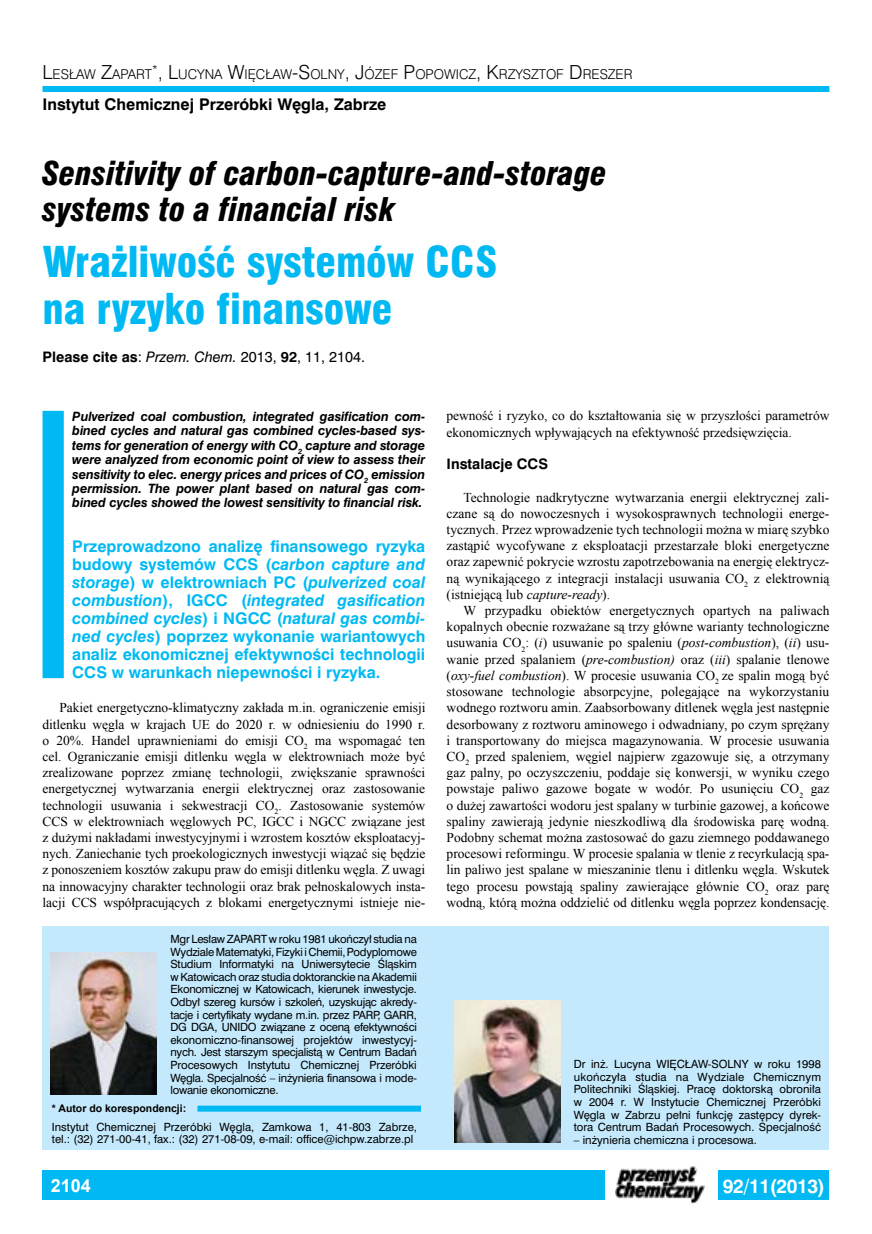
<style>
.page{position:relative;width:872px;height:1234px;background:#fff}
.page>*{position:absolute;margin:0;border:0;box-sizing:border-box;transform-origin:0 0}
.t1{font:39px/46.8px "Swis 721 Blk Cn PL";color:#00b9f3}
.t2{font:italic 30px/36px "Swis 721 Blk Cn PL";color:#000}
.t3{font:700 18px "Swis 721 PL";letter-spacing:-.02em;color:#fff}
.t4{font:700 18px "Arial";color:#fff}
.t5{font:700 15px/18px "Swis 721 PL";color:#00b9f3;text-align:justify}
.t6{font:700 15px "Swis 721 PL";color:#000}
.t7{font:13.5px/16.2px "Times New Roman";color:#000;text-align:justify}
.t8{font:13.5px "Swis 721 PL";color:#000}
.t9{font:700 13.5px "Swis 721 PL";color:#000}
.t10{font:12.6px "Swis 721 Lt PL";color:#000}
.t11{font:italic 700 12px/14.4px "Swis 721 PL";letter-spacing:-.01em;color:#000;text-align:justify}
.t12{font:10.5px/12.6px "Swis 721 PL";color:#000;text-align:justify}
.t13{font:700 10.5px "Arial";color:#000}
.s1{font-size:18px}
.s2{font-weight:700}
.s3{font-style:italic}
</style>
<div class="page">
<div style="left:43px;top:1169px;width:786px;height:30px;background:#00b9f3"></div>
<div style="left:605px;top:1165px;width:113px;height:39px;background:#fff"></div>
<img style="left:615px;top:1166px;width:89px;height:37px">
<div style="left:43px;top:86px;width:786px;height:6px;background:#00b9f3"></div>
<div style="left:43px;top:411px;width:21px;height:267px;background:#00b9f3"></div>
<div style="left:43px;top:926px;width:786px;height:223px;background:#c4e9fc"></div>
<div style="left:197px;top:1105px;width:224px;height:6px;background:#00b9f3"></div>
<img style="left:50px;top:952px;width:107px;height:141px">
<img style="left:454px;top:1000px;width:107px;height:142px">
<p class="t10" style="left:43px;top:66px;width:591px"><span class="s1">L</span>ESŁAW <span class="s1">Z</span>APART<sup>*</sup><span class="s1">, L</span>UCYNA <span class="s1">W</span>IĘCŁAW<span class="s1">-S</span>OLNY<span class="s1">, J</span>ÓZEF <span class="s1">P</span>OPOWICZ<span class="s1">, K</span>RZYSZTOF <span class="s1">D</span>RESZER</p>
<p class="t6" style="left:43px;top:95px;width:345px">Instytut Chemicznej Przeróbki Węgla, Zabrze</p>
<p class="t2" style="left:43px;top:156px;width:566px">Sensitivity of carbon-capture-and-storage systems to a financial risk</p>
<p class="t1" style="left:43px;top:238px;width:456px">Wrażliwość systemów CCS na ryzyko finansowe</p>
<p class="t8" style="left:43px;top:348px;width:324px"><span class="s2">Please cite as</span>: <span class="s3">Przem. Chem.</span> 2013, <span class="s2">92</span>, 11, 2104.</p>
<p class="t11" style="left:72px;top:409px;width:354px">Pulverized coal combustion, integrated gasification com&shy;bined cycles and natural gas combined cycles-based sys&shy;tems for generation of energy with CO<sub>2</sub> capture and storage were analyzed from economic point of view to assess their sensitivity to elec. energy prices and prices of CO<sub>2</sub> emission permission. The power plant based on natural gas com&shy;bined cycles showed the lowest sensitivity to financial risk.</p>
<p class="t5" style="left:72px;top:537px;width:354px">Przeprowadzono analizę finansowego ryzyka budowy systemów CCS (<span class="s3">carbon capture and storage</span>) w elektrowniach PC (<span class="s3">pulverized coal combustion</span>), IGCC (<span class="s3">integrated gasification combined cycles</span>) i NGCC (<span class="s3">natural gas combi&shy;ned cycles</span>) poprzez wykonanie wariantowych analiz ekonomicznej efektywności technologii CCS w warunkach niepewności i ryzyka.</p>
<p class="t7" style="left:43px;top:699px;width:384px;text-indent:17px">Pakiet energetyczno-klimatyczny zakłada m.in. ograniczenie emisji ditlenku węgla w krajach UE do 2020 r. w odniesieniu do 1990 r. o 20%. Handel uprawnieniami do emisji CO<sub>2</sub> ma wspomagać ten cel. Ograniczanie emisji ditlenku węgla w elektrowniach może być zrealizowane poprzez zmianę technologii, zwiększanie sprawności energetycznej wytwarzania energii elektrycznej oraz zastosowanie technologii usuwania i sekwestracji CO<sub>2</sub>. Zastosowanie systemów CCS w elektrowniach węglowych PC, IGCC i NGCC związane jest z dużymi nakładami inwestycyjnymi i wzrostem kosztów eksploatacyj&shy;nych. Zaniechanie tych proekologicznych inwestycji wiązać się będzie z ponoszeniem kosztów zakupu praw do emisji ditlenku węgla. Z uwagi na innowacyjny charakter technologii oraz brak pełnoskalowych insta&shy;lacji CCS współpracujących z blokami energetycznymi istnieje nie-</p>
<p class="t12" style="left:170px;top:932px;width:248px">Mgr Lesław ZAPART w roku 1981 ukończył studia na Wydziale Matematyki, Fizyki i Chemii, Podyplomowe Studium Informatyki na Uniwersytecie Śląskim w Katowicach oraz studia doktoranckie na Akademii Ekonomicznej w Katowicach, kierunek inwestycje.<br>Odbył szereg kursów i szkoleń, uzyskując akredy&shy;tacje i certyfikaty wydane m.in. przez PARP, GARR, DG DGA, UNIDO związane z oceną efektywności ekonomiczno-finansowej projektów inwestycyj&shy;nych. Jest starszym specjalistą w Centrum Badań Procesowych Instytutu Chemicznej Przeróbki Węgla. Specjalność – inżynieria finansowa i mode&shy;lowanie ekonomiczne.</p>
<p class="t13" style="left:52px;top:1101px;width:136px">* Autor do korespondencji:</p>
<p class="t12" style="left:52px;top:1119px;width:367px">Instytut Chemicznej Przeróbki Węgla, Zamkowa 1, 41-803 Zabrze, tel.: (32) 271-00-41, fax.: (32) 271-08-09, e-mail: office@ichpw.zabrze.pl</p>
<p class="t7" style="left:446px;top:407px;width:384px">pewność i ryzyko, co do kształtowania się w przyszłości parametrów ekonomicznych wpływających na efektywność przedsięwzięcia.</p>
<p class="t9" style="left:446px;top:455px;width:103px">Instalacje CCS</p>
<p class="t7" style="left:463px;top:488px;width:367px">Technologie nadkrytyczne wytwarzania energii elektrycznej zali-</p>
<p class="t7" style="left:446px;top:505px;width:384px">czane są do nowoczesnych i wysokosprawnych technologii energe-</p>
<p class="t7" style="left:446px;top:521px;width:384px">tycznych. Przez wprowadzenie tych technologii można w miarę szybko</p>
<p class="t7" style="left:446px;top:537px;width:384px">zastąpić wycofywane z eksploatacji przestarzałe bloki energetyczne</p>
<p class="t7" style="left:446px;top:553px;width:384px">oraz zapewnić pokrycie wzrostu zapotrzebowania na energię elektrycz-</p>
<p class="t7" style="left:446px;top:569px;width:384px">ną wynikającego z integracji instalacji usuwania CO<sub>2</sub> z elektrownią</p>
<p class="t7" style="left:446px;top:586px;width:165px">(istniejącą lub <span class="s3">capture-ready</span>).</p>
<p class="t7" style="left:463px;top:602px;width:367px">W przypadku obiektów energetycznych opartych na paliwach</p>
<p class="t7" style="left:446px;top:618px;width:384px">kopalnych obecnie rozważane są trzy główne warianty technologiczne</p>
<p class="t7" style="left:446px;top:634px;width:384px">usuwania CO<sub>2</sub>: (<span class="s3">i</span>) usuwanie po spaleniu (<span class="s3">post-combustion</span>), (<span class="s3">ii</span>) usu-</p>
<p class="t7" style="left:446px;top:650px;width:384px">wanie przed spalaniem (<span class="s3">pre-combustion)</span> oraz (<span class="s3">iii</span>) spalanie tlenowe</p>
<p class="t7" style="left:446px;top:667px;width:384px">(<span class="s3">oxy-fuel combustion</span>). W procesie usuwania CO<sub>2</sub> ze spalin mogą być</p>
<p class="t7" style="left:446px;top:683px;width:384px">stosowane technologie absorpcyjne, polegające na wykorzystaniu</p>
<p class="t7" style="left:446px;top:699px;width:384px">wodnego roztworu amin. Zaabsorbowany ditlenek węgla jest następnie</p>
<p class="t7" style="left:446px;top:715px;width:384px">desorbowany z roztworu aminowego i odwadniany, po czym sprężany</p>
<p class="t7" style="left:446px;top:731px;width:384px">i transportowany do miejsca magazynowania. W procesie usuwania</p>
<p class="t7" style="left:446px;top:748px;width:384px">CO<sub>2</sub> przed spaleniem, węgiel najpierw zgazowuje się, a otrzymany</p>
<p class="t7" style="left:446px;top:764px;width:384px">gaz palny, po oczyszczeniu, poddaje się konwersji, w wyniku czego</p>
<p class="t7" style="left:446px;top:780px;width:384px">powstaje paliwo gazowe bogate w wodór. Po usunięciu CO<sub>2</sub> gaz</p>
<p class="t7" style="left:446px;top:796px;width:384px">o dużej zawartości wodoru jest spalany w turbinie gazowej, a końcowe</p>
<p class="t7" style="left:446px;top:812px;width:384px">spaliny zawierają jedynie nieszkodliwą dla środowiska parę wodną.</p>
<p class="t7" style="left:446px;top:829px;width:384px">Podobny schemat można zastosować do gazu ziemnego poddawanego</p>
<p class="t7" style="left:446px;top:845px;width:384px">procesowi reformingu. W procesie spalania w tlenie z recyrkulacją spa-</p>
<p class="t7" style="left:446px;top:861px;width:384px">lin paliwo jest spalane w mieszaninie tlenu i ditlenku węgla. Wskutek</p>
<p class="t7" style="left:446px;top:877px;width:384px">tego procesu powstają spaliny zawierające głównie CO<sub>2</sub> oraz parę</p>
<p class="t7" style="left:446px;top:893px;width:384px">wodną, którą można oddzielić od ditlenku węgla poprzez kondensację.</p>
<p class="t12" style="left:574px;top:1057px;width:249px">Dr inż. Lucyna WIĘCŁAW-SOLNY w roku 1998 ukończyła studia na Wydziale Chemicznym Politechniki Śląskiej. Pracę doktorską obroniła w 2004 r. W Instytucie Chemicznej Przeróbki Węgla w Zabrzu pełni funkcję zastępcy dyrek&shy;tora Centrum Badań Procesowych. Specjalność</p>
<p class="t12" style="left:574px;top:1133px;width:185px">– inżynieria chemiczna i procesowa.</p>
<p class="t4" style="left:51px;top:1173px;width:42px">2104</p>
<p class="t3" style="left:722px;top:1173px;width:104px">92/11(2013)</p>
</div>
